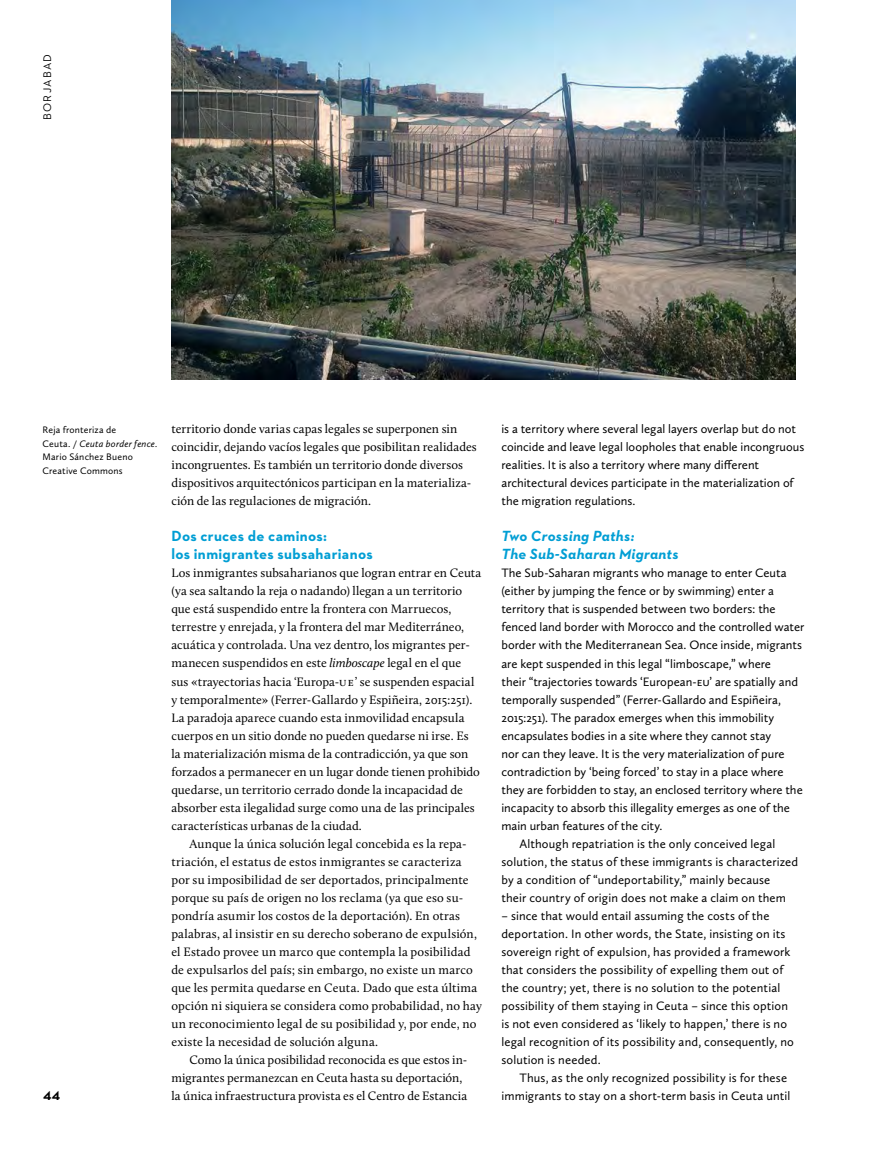
<style>
.page{position:relative;width:872px;height:1149px;background:#fff}
.page>*{position:absolute;margin:0;border:0;box-sizing:border-box;transform-origin:0 0}
.t1{font:700 15px/18px "Neutraface 2 Text";letter-spacing:.025em;color:#009ed4}
.t2{font:italic 700 15px/18px "Neutraface 2 Text";letter-spacing:.02em;color:#009ed4}
.t3{font:700 13.05px "Neutraface 2 Text";color:#000}
.t4{font:12.6px/18px "Calluna";letter-spacing:.005em;color:#000}
.t5{font:12.6px/18px "Calluna Sans";letter-spacing:.005em;color:#000}
.t6{font:11.25px "Neutraface 2 Text";color:#000}
.t7{font:9.75px/13.5px "Calluna Sans";letter-spacing:.015em;color:#000}
.s1{font-style:italic}
</style>
<div class="page">
<img style="left:171px;top:0;width:624px;height:379px">
<p class="t6" style="left:40px;top:120px;width:17px;rotate:-90deg">Borjabad</p>
<p class="t7" style="left:43px;top:423px;width:117px">Reja fronteriza de<br>Ceuta. / <span class="s1">Ceuta border fence.<br></span>Mario Sánchez Bueno<br>Creative Commons</p>
<p class="t3" style="left:43px;top:1086px;width:19px">44</p>
<p class="t4" style="left:171px;top:420px;width:307px">territorio donde varias capas legales se superponen sin coincidir, dejando vacíos legales que posibilitan realidades incongruentes. Es también un territorio donde diversos dispositivos arquitectónicos participan en la materializa&shy;ción de las regulaciones de migración.</p>
<p class="t1" style="left:171px;top:527px;width:203px">Dos cruces de caminos:<br>los inmigrantes subsaharianos</p>
<p class="t4" style="left:171px;top:564px;width:311px">Los inmigrantes subsaharianos que logran entrar en Ceuta (ya sea saltando la reja o nadando) llegan a un territorio que está suspendido entre la frontera con Marruecos, terrestre y enrejada, y la frontera del mar Mediterráneo, acuática y controlada. Una vez dentro, los migrantes per&shy;manecen suspendidos en este <span class="s1">limboscape</span> legal en el que<br>sus «trayectorias hacia ‘Europa-ue’ se suspenden espacial y temporalmente» (Ferrer-Gallardo y Espiñeira, 2015:251).<br>La paradoja aparece cuando esta inmovilidad encapsula cuerpos en un sitio donde no pueden quedarse ni irse. Es<br>la materialización misma de la contradicción, ya que son forzados a permanecer en un lugar donde tienen prohibido quedarse, un territorio cerrado donde la incapacidad de absorber esta ilegalidad surge como una de las principales características urbanas de la ciudad.</p>
<p class="t4" style="left:171px;top:834px;width:312px;text-indent:18px">Aunque la única solución legal concebida es la repa&shy;triación, el estatus de estos inmigrantes se caracteriza por su imposibilidad de ser deportados, principalmente porque su país de origen no los reclama (ya que eso su&shy;pondría asumir los costos de la deportación). En otras palabras, al insistir en su derecho soberano de expulsión, el Estado provee un marco que contempla la posibilidad de expulsarlos del país; sin embargo, no existe un marco que les permita quedarse en Ceuta. Dado que esta última opción ni siquiera se considera como probabilidad, no hay un reconocimiento legal de su posibilidad y, por ende, no existe la necesidad de solución alguna.</p>
<p class="t4" style="left:171px;top:1050px;width:297px;text-indent:18px">Como la única posibilidad reconocida es que estos in&shy;migrantes permanezcan en Ceuta hasta su deportación, la única infraestructura provista es el Centro de Estancia</p>
<p class="t5" style="left:501px;top:420px;width:304px">is a territory where several legal layers overlap but do not coincide and leave legal loopholes that enable incongruous realities. It is also a territory where many different architectural devices participate in the materialization of the migration regulations.</p>
<p class="t2" style="left:501px;top:527px;width:179px">Two Crossing Paths:<br>The Sub-Saharan Migrants</p>
<p class="t5" style="left:501px;top:564px;width:287px">The Sub-Saharan migrants who manage to enter Ceuta</p>
<p class="t5" style="left:501px;top:582px;width:274px">(either by jumping the fence or by swimming) enter a</p>
<p class="t5" style="left:501px;top:600px;width:276px">territory that is suspended between two borders: the</p>
<p class="t5" style="left:501px;top:618px;width:304px">fenced land border with Morocco and the controlled water</p>
<p class="t5" style="left:501px;top:636px;width:302px">border with the Mediterranean Sea. Once inside, migrants</p>
<p class="t5" style="left:501px;top:654px;width:271px">are kept suspended in this legal “limboscape,” where</p>
<p class="t5" style="left:501px;top:672px;width:298px">their “trajectories towards ‘European-EU’ are spatially and</p>
<p class="t5" style="left:501px;top:690px;width:281px">temporally suspended” (Ferrer-Gallardo and Espiñeira,</p>
<p class="t5" style="left:501px;top:708px;width:274px">2015:251). The paradox emerges when this immobility</p>
<p class="t5" style="left:501px;top:726px;width:271px">encapsulates bodies in a site where they cannot stay</p>
<p class="t5" style="left:501px;top:744px;width:285px">nor can they leave. It is the very materialization of pure</p>
<p class="t5" style="left:501px;top:762px;width:283px">contradiction by ‘being forced’ to stay in a place where</p>
<p class="t5" style="left:501px;top:780px;width:303px">they are forbidden to stay, an enclosed territory where the</p>
<p class="t5" style="left:501px;top:798px;width:290px">incapacity to absorb this illegality emerges as one of the</p>
<p class="t5" style="left:501px;top:816px;width:163px">main urban features of the city.</p>
<p class="t5" style="left:519px;top:834px;width:257px">Although repatriation is the only conceived legal</p>
<p class="t5" style="left:501px;top:852px;width:298px">solution, the status of these immigrants is characterized</p>
<p class="t5" style="left:501px;top:870px;width:270px">by a condition of “undeportability,” mainly because</p>
<p class="t5" style="left:501px;top:888px;width:286px">their country of origin does not make a claim on them</p>
<p class="t5" style="left:501px;top:906px;width:294px">– since that would entail assuming the costs of the deportation. In other words, the State, insisting on its sovereign right of expulsion, has provided a framework that considers the possibility of expelling them out of the country; yet, there is no solution to the potential possibility of them staying in Ceuta – since this option is not even considered as ‘likely to happen,’ there is no legal recognition of its possibility and, consequently, no solution is needed.</p>
<p class="t5" style="left:501px;top:1068px;width:290px;text-align:right">Thus, as the only recognized possibility is for these immigrants to stay on a short-term basis in Ceuta until</p>
</div>
